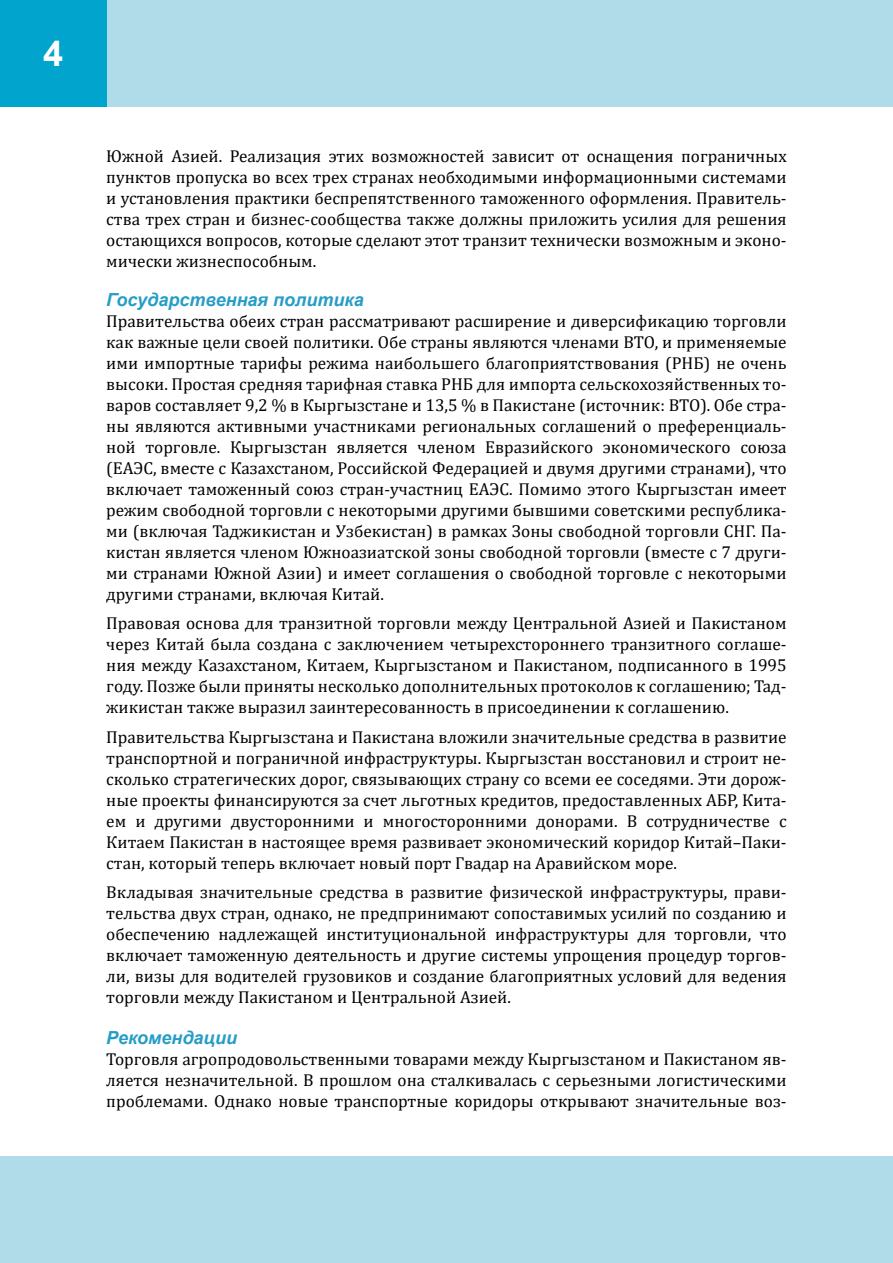
<style>
.page{position:relative;width:893px;height:1263px;background:#fff}
.page>*{position:absolute;margin:0;border:0;box-sizing:border-box;transform-origin:0 0}
.t1{font:700 36px "Arial";color:#fff}
.t2{font:italic 700 18px "Arial";color:#269dc6}
.t3{font:17.25px/21px "Cambria";color:#000;text-align:justify}
</style>
<div class="page">
<div style="left:0;top:1157px;width:893px;height:106px;background:#b0dcea"></div>
<div style="left:0;top:0;width:893px;height:106px;background:#b0dcea"></div>
<div style="left:0;top:0;width:106px;height:106px;background:#00a4cd"></div>
<h1 class="t1" style="left:43px;top:28px;width:22px">4</h1>
<p class="t3" style="left:106px;top:146px;width:682px">Южной Азией. Реализация этих возможностей зависит от оснащения пограничных пунктов пропуска во всех трех странах необходимыми информационными системами и установления практики беспрепятственного таможенного оформления. Правитель&shy;ства трех стран и бизнес-сообщества также должны приложить усилия для решения остающихся вопросов, которые сделают этот транзит технически возможным и эконо&shy;мически жизнеспособным.</p>
<p class="t2" style="left:106px;top:288px;width:259px">Государственная политика</p>
<p class="t3" style="left:106px;top:311px;width:682px">Правительства обеих стран рассматривают расширение и диверсификацию торговли как важные цели своей политики. Обе страны являются членами ВТО, и применяемые ими импортные тарифы режима наибольшего благоприятствования (РНБ) не очень высоки. Простая средняя тарифная ставка РНБ для импорта сельскохозяйственных то&shy;варов составляет 9,2 % в Кыргызстане и 13,5 % в Пакистане (источник: ВТО). Обе стра&shy;ны являются активными участниками региональных соглашений о преференциаль&shy;ной торговле. Кыргызстан является членом Евразийского экономического союза (ЕАЭС, вместе с Казахстаном, Российской Федерацией и двумя другими странами), что включает таможенный союз стран-участниц ЕАЭС. Помимо этого Кыргызстан имеет режим свободной торговли с некоторыми другими бывшими советскими республика&shy;ми (включая Таджикистан и Узбекистан) в рамках Зоны свободной торговли СНГ. Па&shy;кистан является членом Южноазиатской зоны свободной торговли (вместе с 7 други&shy;ми странами Южной Азии) и имеет соглашения о свободной торговле с некоторыми другими странами, включая Китай.</p>
<p class="t3" style="left:106px;top:613px;width:682px">Правовая основа для транзитной торговли между Центральной Азией и Пакистаном через Китай была создана с заключением четырехстороннего транзитного соглаше&shy;ния между Казахстаном, Китаем, Кыргызстаном и Пакистаном, подписанного в 1995 году. Позже были приняты несколько дополнительных протоколов к соглашению; Тад&shy;жикистан также выразил заинтересованность в присоединении к соглашению.</p>
<p class="t3" style="left:106px;top:726px;width:682px">Правительства Кыргызстана и Пакистана вложили значительные средства в развитие транспортной и пограничной инфраструктуры. Кыргызстан восстановил и строит не&shy;сколько стратегических дорог, связывающих страну со всеми ее соседями. Эти дорож&shy;ные проекты финансируются за счет льготных кредитов, предоставленных АБР, Кита&shy;ем и другими двусторонними и многосторонними донорами. В сотрудничестве с Китаем Пакистан в настоящее время развивает экономический коридор Китай–Паки&shy;стан, который теперь включает новый порт Гвадар на Аравийском море.</p>
<p class="t3" style="left:106px;top:882px;width:682px">Вкладывая значительные средства в развитие физической инфраструктуры, прави&shy;тельства двух стран, однако, не предпринимают сопоставимых усилий по созданию и обеспечению надлежащей институциональной инфраструктуры для торговли, что включает таможенную деятельность и другие системы упрощения процедур торгов&shy;ли, визы для водителей грузовиков и создание благоприятных условий для ведения торговли между Пакистаном и Центральной Азией.</p>
<p class="t2" style="left:106px;top:1026px;width:132px">Рекомендации</p>
<p class="t3" style="left:106px;top:1049px;width:682px">Торговля агропродовольственными товарами между Кыргызстаном и Пакистаном яв&shy;ляется незначительной. В прошлом она сталкивалась с серьезными логистическими проблемами. Однако новые транспортные коридоры открывают значительные воз-</p>
</div>
